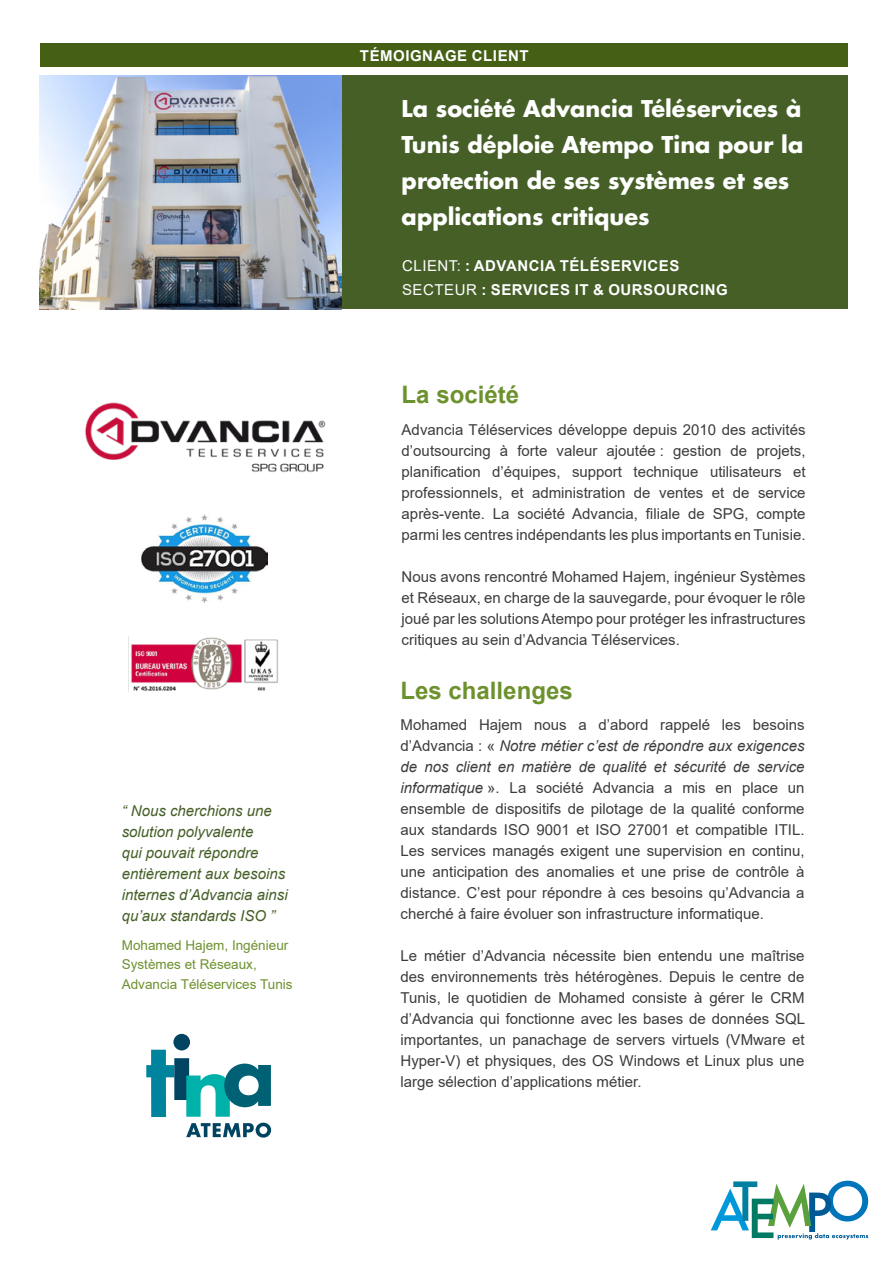
<style>
.page{position:relative;width:893px;height:1263px;background:#fff}
.page>*{position:absolute;margin:0;border:0;box-sizing:border-box;transform-origin:0 0}
.t1{font:700 24px "Arial";color:#6d912d}
.t2{font:700 22.5px/36px "Futura Std";color:#fff}
.t3{font:15px/21px "Arial";color:#3c3c3b;text-align:justify}
.t4{font:italic 15px/21px "Arial";color:#455f27}
.t5{font:700 15px/23.7px "Arial";letter-spacing:.035em;color:#fff}
.t6{font:13.5px/19.5px "Arial";color:#6d912d}
.s1{font-weight:400}
.s2{font-style:italic}
</style>
<div class="page">
<div style="left:40px;top:75px;width:808px;height:234px;background:#455f27"></div>
<svg style="left:711px;top:1181px;width:157px;height:58px"></svg>
<img style="left:39px;top:75px;width:302px;height:234px">
<div style="left:40px;top:44px;width:808px;height:23px;background:#455f15"></div>
<img style="left:85px;top:402px;width:241px;height:70px">
<svg style="left:186px;top:1123px;width:85px;height:14px"></svg>
<svg style="left:146px;top:1034px;width:125px;height:83px"></svg>
<img style="left:142px;top:514px;width:125px;height:89px">
<img style="left:131px;top:637px;width:147px;height:54px">
<p class="t4" style="left:122px;top:800px;width:167px">“ Nous cherchions une solution polyvalente<br>qui pouvait répondre entièrement aux besoins internes d’Advancia ainsi qu’aux standards ISO ”</p>
<p class="t6" style="left:122px;top:935px;width:172px">Mohamed Hajem, Ingénieur<br>Systèmes et Réseaux,<br>Advancia Téléservices Tunis</p>
<p class="t5" style="left:360px;top:44px;width:170px">TÉMOIGNAGE CLIENT</p>
<h2 class="t2" style="left:402px;top:90px;width:403px">La société Advancia Téléservices à<br>Tunis déploie Atempo Tina pour la protection de ses systèmes et ses applications critiques</h2>
<p class="t5" style="left:402px;top:254px;width:327px"><span class="s1">CLIENT:</span> : ADVANCIA TÉLÉSERVICES<br><span class="s1">SECTEUR</span> : SERVICES IT &amp; OURSOURCING</p>
<h1 class="t1" style="left:402px;top:378px;width:119px">La société</h1>
<p class="t3" style="left:402px;top:419px;width:405px">Advancia Téléservices développe depuis 2010 des activités d’outsourcing à forte valeur ajoutée : gestion de projets, planification d’équipes, support technique utilisateurs et professionnels, et administration de ventes et de service après-vente. La société Advancia, filiale de SPG, compte parmi les centres indépendants les plus importants en Tunisie.</p>
<p class="t3" style="left:402px;top:566px;width:405px">Nous avons rencontré Mohamed Hajem, ingénieur Systèmes et Réseaux, en charge de la sauvegarde, pour évoquer le rôle joué par les solutions Atempo pour protéger les infrastructures critiques au sein d’Advancia Téléservices.</p>
<h1 class="t1" style="left:401px;top:673px;width:174px">Les challenges</h1>
<p class="t3" style="left:401px;top:714px;width:405px">Mohamed Hajem nous a d’abord rappelé les besoins d’Advancia : « <span class="s2">Notre métier c’est de répondre aux exigences de nos client en matière de qualité et sécurité de service informatique</span> ». La société Advancia a mis en place un ensemble de dispositifs de pilotage de la qualité conforme aux standards ISO 9001 et ISO 27001 et compatible ITIL.<br>Les services managés exigent une supervision en continu, une anticipation des anomalies et une prise de contrôle à distance. C’est pour répondre à ces besoins qu’Advancia a cherché à faire évoluer son infrastructure informatique.</p>
<p class="t3" style="left:401px;top:945px;width:406px">Le métier d’Advancia nécessite bien entendu une maîtrise des environnements très hétérogènes. Depuis le centre de Tunis, le quotidien de Mohamed consiste à gérer le CRM d’Advancia qui fonctionne avec les bases de données SQL importantes, un panachage de servers virtuels (VMware et Hyper-V) et physiques, des OS Windows et Linux plus une large sélection d’applications métier.</p>
</div>
